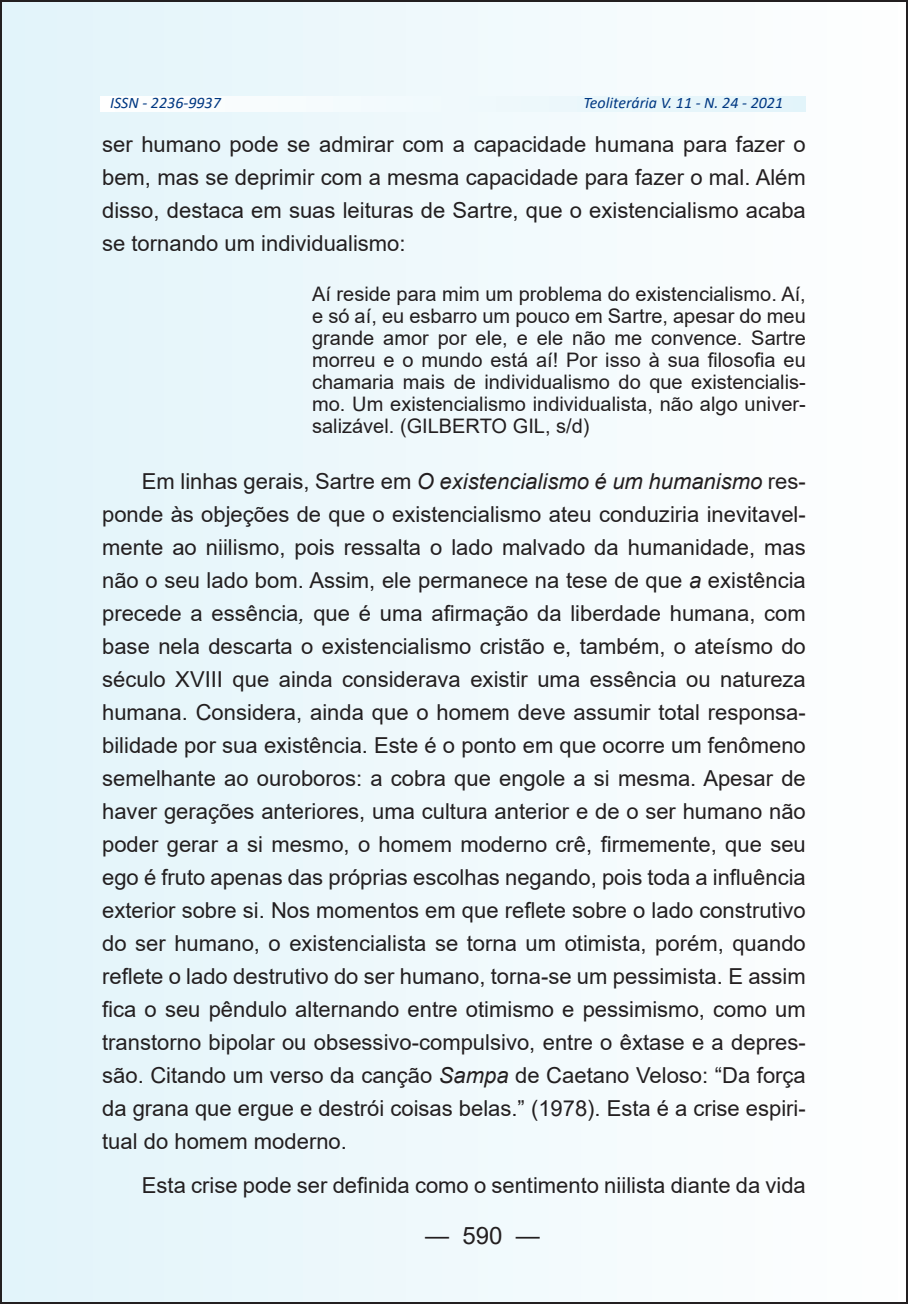
<style>
.page{position:relative;width:908px;height:1304px;background:#fff}
.page>*{position:absolute;margin:0;border:0;box-sizing:border-box;transform-origin:0 0}
.t1{font:24px "Arial";color:#231f20}
.t2{font:22px/33px "Arial";color:#231f20;text-align:justify}
.t3{font:20px/22px "Arial";color:#231f20;text-align:justify}
.t4{font:italic 16px "Calibri";color:#003882}
.s1{font-style:italic}
</style>
<div class="page">
<div style="left:1px;top:1px;width:905px;height:1302px;background:linear-gradient(to right,#e2f4fa,#fefefe)"></div>
<svg style="left:100px;top:96px;width:705px;height:15px"></svg>
<p class="t4" style="left:110px;top:92px;width:112px">ISSN - 2236-9937</p>
<p class="t4" style="left:583px;top:92px;width:201px">Teoliterária V. 11 - N. 24 - 2021</p>
<p class="t2" style="left:102px;top:128px;width:704px">ser humano pode se admirar com a capacidade humana para fazer o bem, mas se deprimir com a mesma capacidade para fazer o mal. Além disso, destaca em suas leituras de Sartre, que o existencialismo acaba se tornando um individualismo:</p>
<p class="t3" style="left:312px;top:283px;width:495px">Aí reside para mim um problema do existencialismo. Aí, e só aí, eu esbarro um pouco em Sartre, apesar do meu grande amor por ele, e ele não me convence. Sartre morreu e o mundo está aí! Por isso à sua filosofia eu chamaria mais de individualismo do que existencialis&shy;mo. Um existencialismo individualista, não algo univer&shy;salizável. (GILBERTO GIL, s/d)</p>
<p class="t2" style="left:102px;top:465px;width:705px;text-indent:40px">Em linhas gerais, Sartre em <span class="s1">O existencialismo é um humanismo</span> res&shy;ponde às objeções de que o existencialismo ateu conduziria inevitavel&shy;mente ao niilismo, pois ressalta o lado malvado da humanidade, mas não o seu lado bom. Assim, ele permanece na tese de que <span class="s1">a</span> existência precede a essência<span class="s1">,</span> que é uma afirmação da liberdade humana, com base nela descarta o existencialismo cristão e, também, o ateísmo do século XVIII que ainda considerava existir uma essência ou natureza humana. Considera, ainda que o homem deve assumir total responsa&shy;bilidade por sua existência. Este é o ponto em que ocorre um fenômeno semelhante ao ouroboros: a cobra que engole a si mesma. Apesar de haver gerações anteriores, uma cultura anterior e de o ser humano não poder gerar a si mesmo, o homem moderno crê, firmemente, que seu ego é fruto apenas das próprias escolhas negando, pois toda a influência exterior sobre si. Nos momentos em que reflete sobre o lado construtivo do ser humano, o existencialista se torna um otimista, porém, quando reflete o lado destrutivo do ser humano, torna-se um pessimista. E assim fica o seu pêndulo alternando entre otimismo e pessimismo, como um transtorno bipolar ou obsessivo-compulsivo, entre o êxtase e a depres&shy;são. Citando um verso da canção <span class="s1">Sampa</span> de Caetano Veloso: “Da força da grana que ergue e destrói coisas belas.” (1978). Esta é a crise espiri&shy;tual do homem moderno.</p>
<p class="t2" style="left:142px;top:1169px;width:665px">Esta crise pode ser definida como o sentimento niilista diante da vida</p>
<p class="t1" style="left:425px;top:1218px;width:116px">— 590 —</p>
</div>
